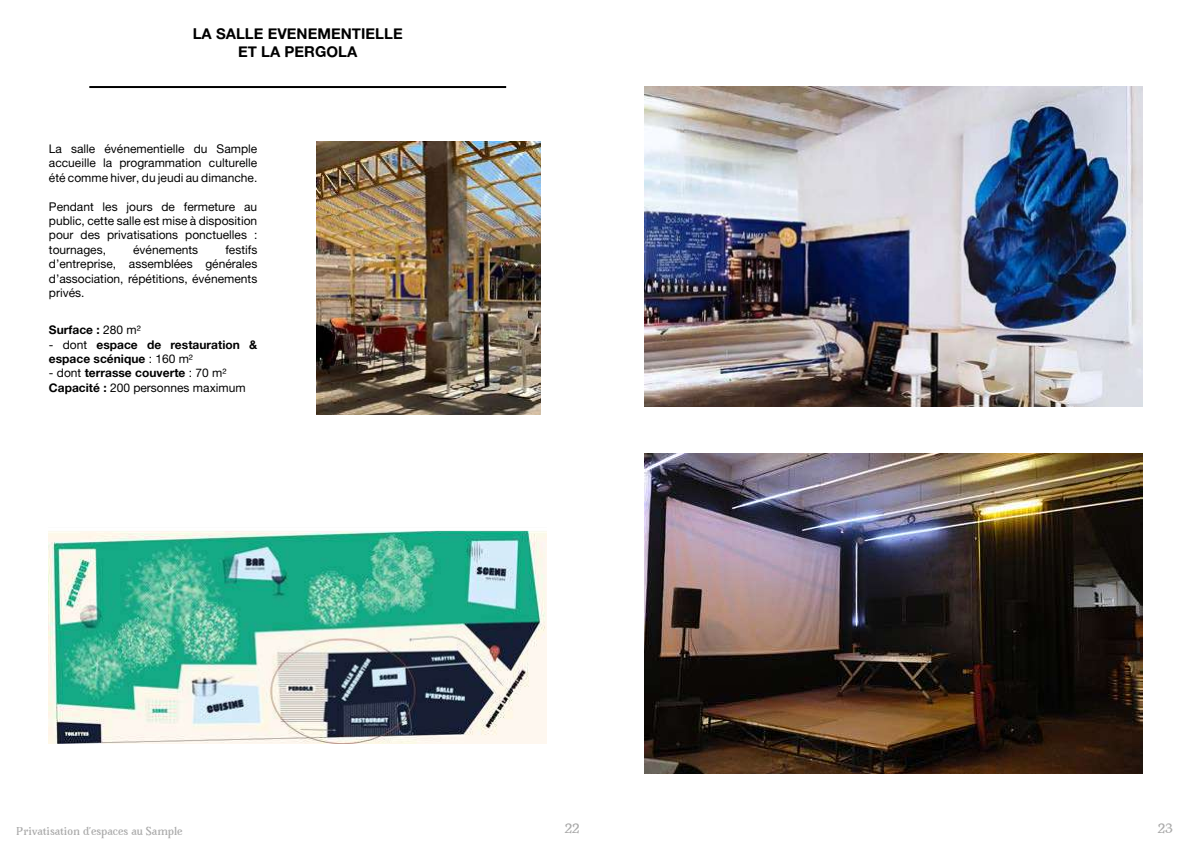
<style>
.page{position:relative;width:1191px;height:842px;background:#fff}
.page>*{position:absolute;margin:0;border:0;box-sizing:border-box;transform-origin:0 0}
.t1{font:15px/18px "Alte Haas Grotesk Bold";color:#000;text-align:center}
.t2{font:12px/14.4px "Alte Haas Grotesk";color:#000;text-align:justify}
.t3{font:12px/14.4px "Alte Haas Grotesk Bold";color:#000}
.t4{font:700 12px "Avara";color:#a9a9a9}
.t5{font:700 10px "Avara";color:#aaa}
.s1{font-family:"Alte Haas Grotesk"}
.s2{font-family:"Alte Haas Grotesk Bold"}
</style>
<div class="page">
<img style="left:644px;top:86px;width:498px;height:320px">
<img style="left:644px;top:454px;width:498px;height:320px">
<hr style="left:89px;top:86px;width:417px;height:2px;background:#000">
<img style="left:49px;top:530px;width:497px;height:213px">
<img style="left:316px;top:142px;width:224px;height:273px">
<p class="t1" style="left:193px;top:24px;width:212px">LA SALLE EVENEMENTIELLE<br>ET LA PERGOLA</p>
<p class="t2" style="left:49px;top:141px;width:210px">La salle événementielle du Sample accueille la programmation culturelle été comme hiver, du jeudi au dimanche.</p>
<p class="t2" style="left:49px;top:199px;width:210px">Pendant les jours de fermeture au public, cette salle est mise à disposition pour des privatisations ponctuelles : tournages,</p>
<p class="t2" style="left:133px;top:242px;width:67px">événements</p>
<p class="t2" style="left:49px;top:242px;width:210px;text-indent:176px">festifs d’entreprise, assemblées générales d’association, répétitions, événements privés.</p>
<p class="t3" style="left:49px;top:322px;width:93px">Surface : <span class="s1">280 m²</span></p>
<p class="t3" style="left:49px;top:337px;width:210px"><span class="s1">- dont</span> espace de restauration &amp; espace scénique <span class="s1">: 160 m²</span></p>
<p class="t3" style="left:49px;top:366px;width:179px"><span class="s1">- dont</span> terrasse couverte <span class="s1">: 70 m²</span></p>
<p class="t2" style="left:49px;top:380px;width:198px"><span class="s2">Capacité :</span> 200 personnes maximum</p>
<p class="t5" style="left:16px;top:823px;width:168px">Privatisation d’espaces au Sample</p>
<p class="t4" style="left:564px;top:819px;width:17px">22</p>
<p class="t4" style="left:1157px;top:819px;width:17px">23</p>
</div>
